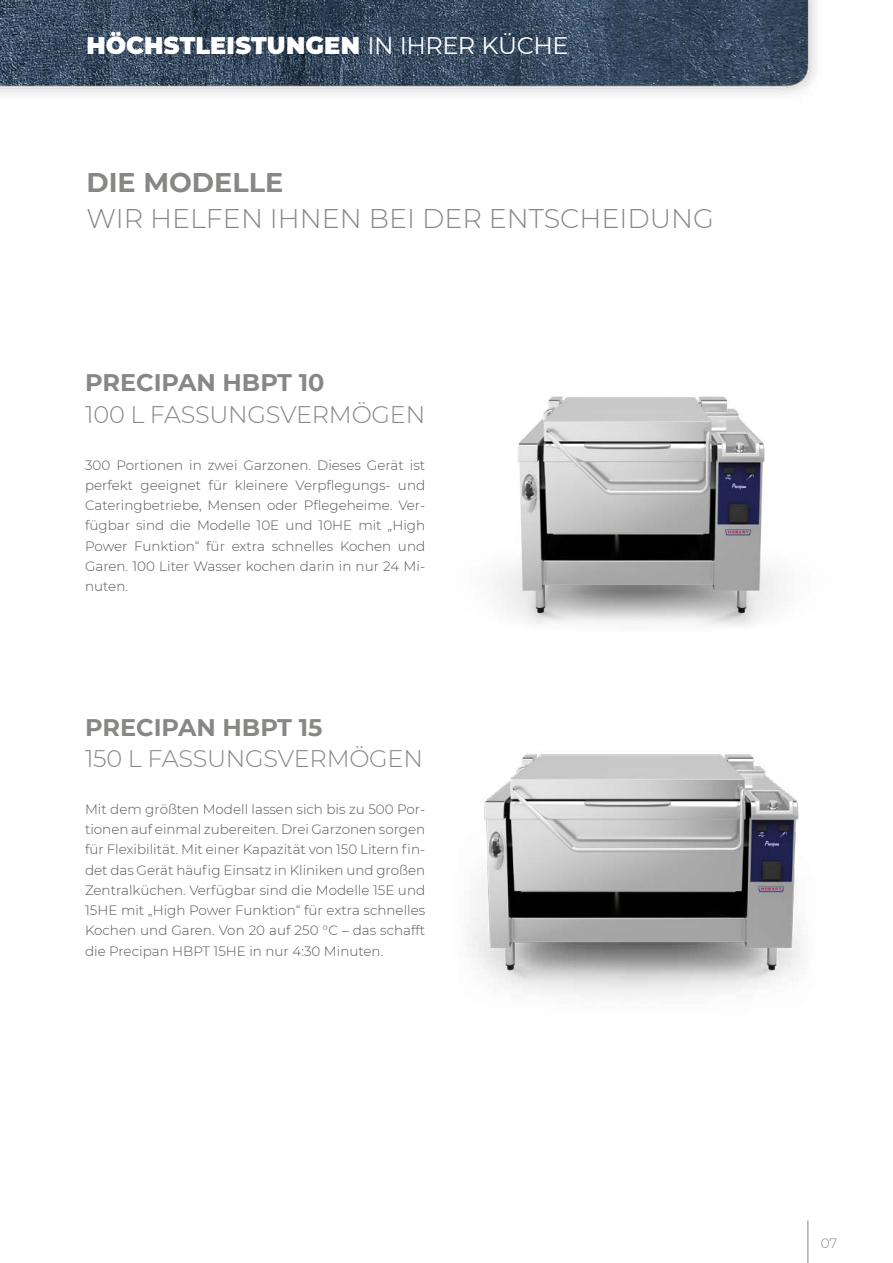
<style>
.page{position:relative;width:893px;height:1263px;background:#fff}
.page>*{position:absolute;margin:0;border:0;box-sizing:border-box;transform-origin:0 0}
.t1{font:300 27px "Montserrat";color:#878786}
.t2{font:700 27px "Montserrat";color:#878786}
.t3{font:300 24px "Montserrat";letter-spacing:-.01em;color:#878786}
.t4{font:900 24px "Montserrat";letter-spacing:.005em;color:#fff}
.t5{font:700 24px "Montserrat";color:#878786}
.t6{font:300 13.5px/20.2px "Montserrat";color:#565656;text-align:justify}
.t7{font:300 13.5px "Montserrat";color:#878786}
.s1{font-weight:400}
</style>
<div class="page">
<hr style="left:807px;top:1220px;width:1px;height:43px;background:#878786">
<img style="left:469px;top:751px;width:333px;height:245px">
<img style="left:496px;top:396px;width:286px;height:230px">
<img style="left:0;top:0;width:816px;height:94px">
<h2 class="t4" style="left:86px;top:28px;width:483px">HÖCHSTLEISTUNGEN <span class="s1">IN IHRER KÜCHE</span></h2>
<h1 class="t2" style="left:86px;top:163px;width:198px">DIE MODELLE</h1>
<h1 class="t1" style="left:86px;top:200px;width:629px">WIR HELFEN IHNEN BEI DER ENTSCHEIDUNG</h1>
<h2 class="t5" style="left:85px;top:365px;width:241px">PRECIPAN HBPT 10</h2>
<h2 class="t3" style="left:85px;top:398px;width:342px">100 L FASSUNGSVERMÖGEN</h2>
<p class="t6" style="left:85px;top:454px;width:342px">300 Portionen in zwei Garzonen. Dieses Gerät ist perfekt geeignet für kleinere Verpflegungs- und Cateringbetriebe, Mensen oder Pflegeheime. Ver&shy;fügbar sind die Modelle 10E und 10HE mit „High Power Funktion“ für extra schnelles Kochen und Garen. 100 Liter Wasser kochen darin in nur 24 Mi&shy;nuten.</p>
<h2 class="t5" style="left:85px;top:710px;width:239px">PRECIPAN HBPT 15</h2>
<h2 class="t3" style="left:85px;top:742px;width:339px">150 L FASSUNGSVERMÖGEN</h2>
<p class="t6" style="left:85px;top:798px;width:342px">Mit dem größten Modell lassen sich bis zu 500 Por&shy;tionen auf einmal zubereiten. Drei Garzonen sorgen für Flexibilität. Mit einer Kapazität von 150 Litern fin&shy;det das Gerät häufig Einsatz in Kliniken und großen Zentralküchen. Verfügbar sind die Modelle 15E und 15HE mit „High Power Funktion“ für extra schnelles Kochen und Garen. Von 20 auf 250 °C – das schafft die Precipan HBPT 15HE in nur 4:30 Minuten.</p>
<p class="t7" style="left:821px;top:1234px;width:18px">07</p>
</div>
